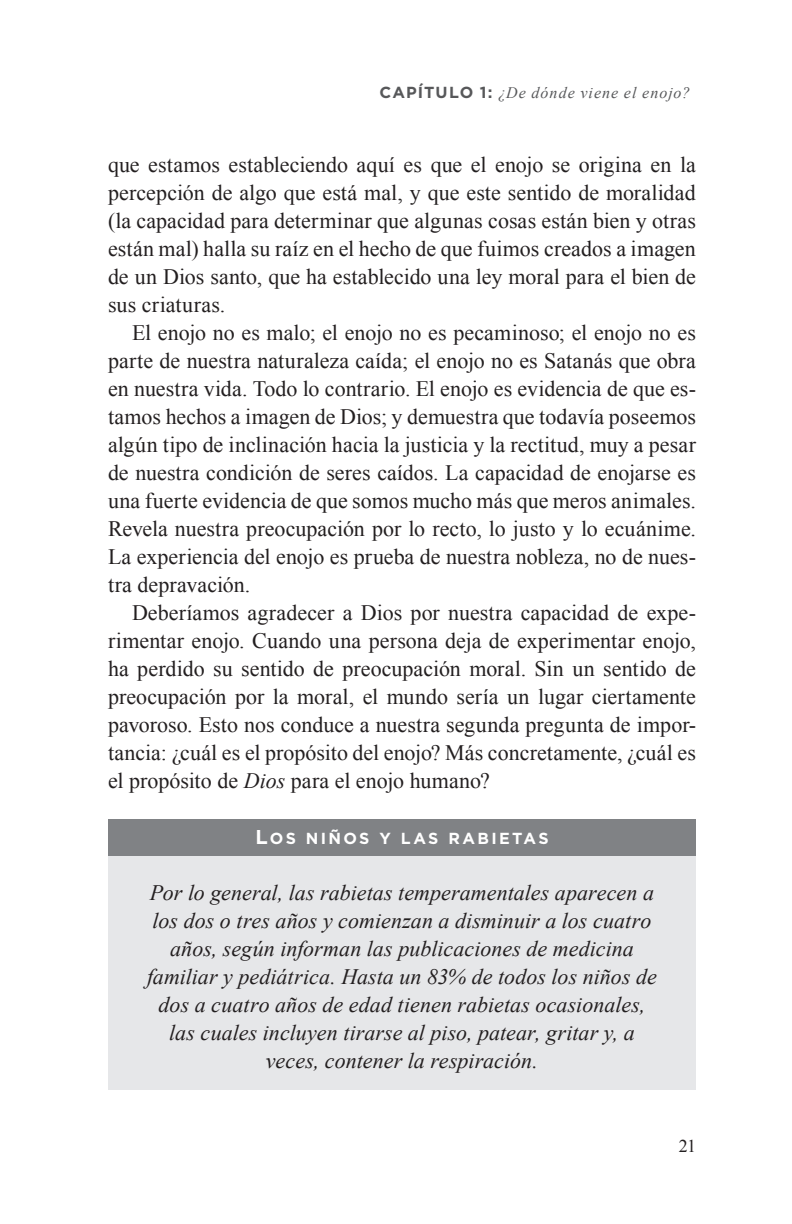
<style>
.page{position:relative;width:792px;height:1224px;background:#fff}
.page>*{position:absolute;margin:0;border:0;box-sizing:border-box;transform-origin:0 0}
.t1{font:22px/28px "Times New Roman";color:#231f20;text-align:justify}
.t2{font:italic 22px/28px "Times New Roman";letter-spacing:.005em;color:#231f20;text-align:center}
.t3{font:18px "Times New Roman";color:#231f20}
.t4{font:italic 16px "Times New Roman";letter-spacing:.065em;color:#57585a}
.t5{font:16px "Gotham Bold SC800";letter-spacing:.145em;color:#fff}
.s1{font-family:"Gotham";font-weight:700;font-style:normal}
.s2{font-style:italic}
.s3{font-size:20px}
</style>
<div class="page">
<div style="left:108px;top:819px;width:588px;height:37px;background:#808285"></div>
<div style="left:108px;top:856px;width:588px;height:234px;background:#e6e7e9"></div>
<p class="t4" style="left:379px;top:81px;width:312px"><span class="s1">CAPÍTULO 1:</span> ¿De dónde viene el enojo?</p>
<p class="t1" style="left:108px;top:150px;width:590px">que estamos estableciendo aquí es que el enojo se origina en la percepción de algo que está mal, y que este sentido de moralidad (la capacidad para determinar que algunas cosas están bien y otras están mal) halla su raíz en el hecho de que fuimos creados a imagen de un Dios santo, que ha establecido una ley moral para el bien de sus criaturas.</p>
<p class="t1" style="left:108px;top:318px;width:589px;text-indent:24px">El enojo no es malo; el enojo no es pecaminoso; el enojo no es parte de nuestra naturaleza caída; el enojo no es Satanás que obra en nuestra vida. Todo lo contrario. El enojo es evidencia de que es&shy;tamos hechos a imagen de Dios; y demuestra que todavía poseemos algún tipo de inclinación hacia la justicia y la rectitud, muy a pesar de nuestra condición de seres caídos. La capacidad de enojarse es una fuerte evidencia de que somos mucho más que meros animales.<br>Revela nuestra preocupación por lo recto, lo justo y lo ecuánime.<br>La experiencia del enojo es prueba de nuestra nobleza, no de nues&shy;tra depravación.</p>
<p class="t1" style="left:108px;top:598px;width:590px;text-indent:24px">Deberíamos agradecer a Dios por nuestra capacidad de expe&shy;rimentar enojo. Cuando una persona deja de experimentar enojo, ha perdido su sentido de preocupación moral. Sin un sentido de preocupación por la moral, el mundo sería un lugar ciertamente pavoroso. Esto nos conduce a nuestra segunda pregunta de impor&shy;tancia: ¿cuál es el propósito del enojo? Más concretamente, ¿cuál es el propósito de <span class="s2">Dios</span> para el enojo humano?</p>
<p class="t5" style="left:255px;top:829px;width:295px"><span class="s3">L</span>OS NIÑOS Y L AS RABIETAS</p>
<p class="t2" style="left:147px;top:878px;width:511px">Por lo general, las rabietas temperamentales aparecen a los dos o tres años y comienzan a disminuir a los cuatro años, según informan las publicaciones de medicina familiar y pediátrica. Hasta un 83% de todos los niños de dos a cuatro años de edad tienen rabietas ocasionales, las cuales incluyen tirarse al piso, patear, gritar y, a veces, contener la respiración.</p>
<p class="t3" style="left:679px;top:1134px;width:19px">21</p>
</div>
